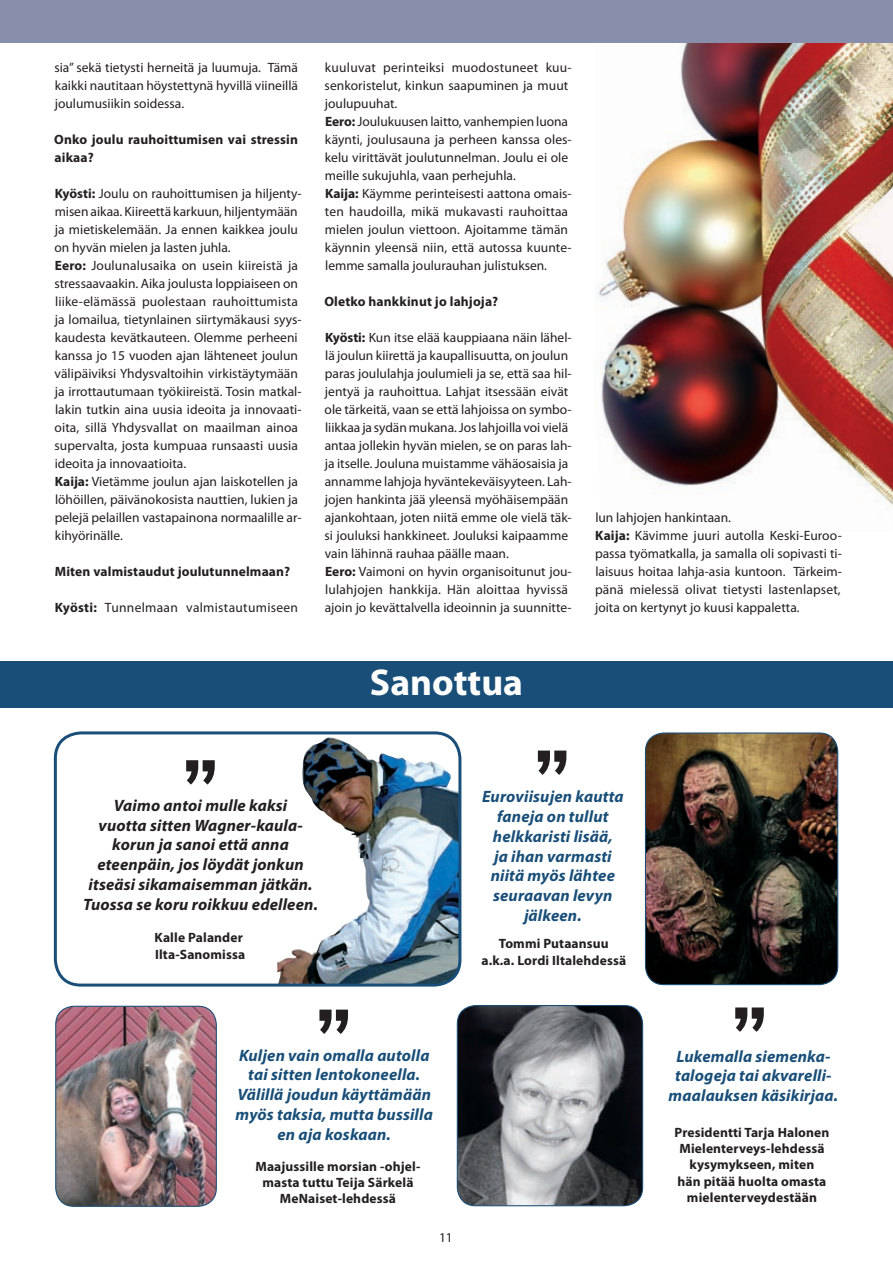
<style>
.page{position:relative;width:893px;height:1263px;background:#fff}
.page>*{position:absolute;margin:0;border:0;box-sizing:border-box;transform-origin:0 0}
.t1{font:700 37.5px "Myriad Pro";color:#fff}
.t2{font:italic 700 16.5px/19.8px "Myriad Pro";letter-spacing:.01em;color:#184e78;text-align:center}
.t3{font:italic 700 16.5px/19.8px "Myriad Pro";letter-spacing:.01em;color:#231f20;text-align:center}
.t4{font:13.5px/18px "Myriad Pro";color:#231f20}
.t5{font:700 13.5px/16.2px "Myriad Pro";letter-spacing:.01em;color:#231f20;text-align:center}
.t6{font:13.5px "Myriad Pro";letter-spacing:.02em;color:#231f20}
.s1{font-weight:700}
</style>
<div class="page">
<img style="left:597px;top:43px;width:296px;height:463px">
<img style="left:645px;top:733px;width:193px;height:251px;border-radius:18px">
<div style="left:645px;top:732px;width:193px;height:253px;border:1px solid #184e78;border-radius:18px"></div>
<div style="left:0;top:0;width:893px;height:43px;background:#898fab"></div>
<div style="left:0;top:661px;width:893px;height:47px;background:#184e78"></div>
<img style="left:277px;top:736px;width:183px;height:249px">
<div style="left:54px;top:731px;width:407px;height:255px;border:3px solid #184e78;border-radius:26px"></div>
<svg style="left:319px;top:1009px;width:29px;height:25px"></svg>
<img style="left:56px;top:1006px;width:160px;height:200px;border-radius:18px">
<div style="left:55px;top:1006px;width:162px;height:201px;border:1px solid #184e78;border-radius:18px"></div>
<svg style="left:538px;top:750px;width:28px;height:25px"></svg>
<svg style="left:186px;top:760px;width:29px;height:24px"></svg>
<img style="left:457px;top:1005px;width:186px;height:201px;border-radius:18px">
<div style="left:457px;top:1005px;width:186px;height:201px;border:1px solid #184e78;border-radius:18px"></div>
<svg style="left:735px;top:1007px;width:29px;height:25px"></svg>
<p class="t4" style="left:54px;top:58px;width:245px;text-align:justify">sia” sekä tietysti herneitä ja luumuja. Tämä kaikki nautitaan höystettynä hyvillä viineillä joulumusiikin soidessa.</p>
<p class="t5" style="left:54px;top:130px;width:245px;line-height:18px;text-align:left">Onko joulu rauhoittumisen vai stressin aikaa?</p>
<p class="t4" style="left:54px;top:184px;width:249px"><span class="s1">Kyösti:</span> Joulu on rauhoittumisen ja hiljenty&shy;misen aikaa. Kiireettä karkuun, hiljentymään ja mietiskelemään. Ja ennen kaikkea joulu on hyvän mielen ja lasten juhla.<br><span class="s1">Eero:</span> Joulunalusaika on usein kiireistä ja stressaavaakin. Aika joulusta loppiaiseen on liike-elämässä puolestaan rauhoittumista ja lomailua, tietynlainen siirtymäkausi syys&shy;kaudesta kevätkauteen. Olemme perheeni kanssa jo 15 vuoden ajan lähteneet joulun välipäiviksi Yhdysvaltoihin virkistäytymään ja irrottautumaan työkiireistä. Tosin matkal&shy;lakin tutkin aina uusia ideoita ja innovaati&shy;oita, sillä Yhdysvallat on maailman ainoa supervalta, josta kumpuaa runsaasti uusia ideoita ja innovaatioita.<br><span class="s1">Kaija:</span> Vietämme joulun ajan laiskotellen ja löhöillen, päivänokosista nauttien, lukien ja pelejä pelaillen vastapainona normaalille ar&shy;kihyörinälle.</p>
<p class="t5" style="left:55px;top:563px;width:237px">Miten valmistaudut joulutunnelmaan?</p>
<p class="t6" style="left:55px;top:599px;width:245px"><span class="s1">Kyösti:</span> Tunnelmaan valmistautumiseen</p>
<p class="t4" style="left:325px;top:58px;width:249px">kuuluvat perinteiksi muodostuneet kuu&shy;senkoristelut, kinkun saapuminen ja muut joulupuuhat.<br><span class="s1">Eero:</span> Joulukuusen laitto, vanhempien luona käynti, joulusauna ja perheen kanssa oles&shy;kelu virittävät joulutunnelman. Joulu ei ole meille sukujuhla, vaan perhejuhla.<br><span class="s1">Kaija:</span> Käymme perinteisesti aattona omais&shy;ten haudoilla, mikä mukavasti rauhoittaa mielen joulun viettoon. Ajoitamme tämän käynnin yleensä niin, että autossa kuunte&shy;lemme samalla joulurauhan julistuksen.</p>
<p class="t5" style="left:324px;top:293px;width:175px">Oletko hankkinut jo lahjoja?</p>
<p class="t4" style="left:325px;top:328px;width:249px"><span class="s1">Kyösti:</span> Kun itse elää kauppiaana näin lähel&shy;lä joulun kiirettä ja kaupallisuutta, on joulun paras joululahja joulumieli ja se, että saa hil&shy;jentyä ja rauhoittua. Lahjat itsessään eivät ole tärkeitä, vaan se että lahjoissa on symbo&shy;liikkaa ja sydän mukana. Jos lahjoilla voi vielä antaa jollekin hyvän mielen, se on paras lah&shy;ja itselle. Jouluna muistamme vähäosaisia ja annamme lahjoja hyväntekeväisyyteen. Lah&shy;jojen hankinta jää yleensä myöhäisempään ajankohtaan, joten niitä emme ole vielä täk&shy;si jouluksi hankkineet. Jouluksi kaipaamme vain lähinnä rauhaa päälle maan.<br><span class="s1">Eero:</span> Vaimoni on hyvin organisoitunut jou&shy;lulahjojen hankkija. Hän aloittaa hyvissä ajoin jo kevättalvella ideoinnin ja suunnitte-</p>
<h1 class="t1" style="left:370px;top:658px;width:155px">Sanottua</h1>
<p class="t4" style="left:595px;top:508px;width:248px">lun lahjojen hankintaan.<br><span class="s1">Kaija:</span> Kävimme juuri autolla Keski-Euroo&shy;passa työmatkalla, ja samalla oli sopivasti ti&shy;laisuus hoitaa lahja-asia kuntoon. Tärkeim&shy;pänä mielessä olivat tietysti lastenlapset, joita on kertynyt jo kuusi kappaletta.</p>
<p class="t3" style="left:83px;top:795px;width:236px">Vaimo antoi mulle kaksi<br>vuotta sitten Wagner-kaula&shy;korun ja sanoi että anna eteenpäin, jos löydät jonkun itseäsi sikamaisemman jätkän.<br>Tuossa se koru roikkuu edelleen.</p>
<p class="t5" style="left:155px;top:929px;width:92px;text-align:left">Kalle Palander<br>Ilta-Sanomissa</p>
<p class="t2" style="left:482px;top:786px;width:143px">Euroviisujen kautta faneja on tullut helkkaristi lisää,<br>ja ihan varmasti niitä myös lähtee seuraavan levyn jälkeen.</p>
<p class="t5" style="left:482px;top:935px;width:146px">Tommi Putaansuu a.k.a. Lordi Iltalehdessä</p>
<p class="t2" style="left:236px;top:1045px;width:199px">Kuljen vain omalla autolla tai sitten lentokoneella.<br>Välillä joudun käyttämään myös taksia, mutta bussilla en aja koskaan.</p>
<p class="t5" style="left:255px;top:1158px;width:166px">Maajussille morsian -ohjel&shy;masta tuttu Teija Särkelä<br>MeNaiset-lehdessä</p>
<p class="t4" style="left:439px;top:1228px;width:15px">11</p>
<p class="t2" style="left:669px;top:1046px;width:171px">Lukemalla siemenka&shy;talogeja tai akvarelli&shy;maalauksen käsikirjaa.</p>
<p class="t5" style="left:674px;top:1124px;width:156px">Presidentti Tarja Halonen<br>Mielenterveys-lehdessä kysymykseen, miten<br>hän pitää huolta omasta mielenterveydestään</p>
</div>
